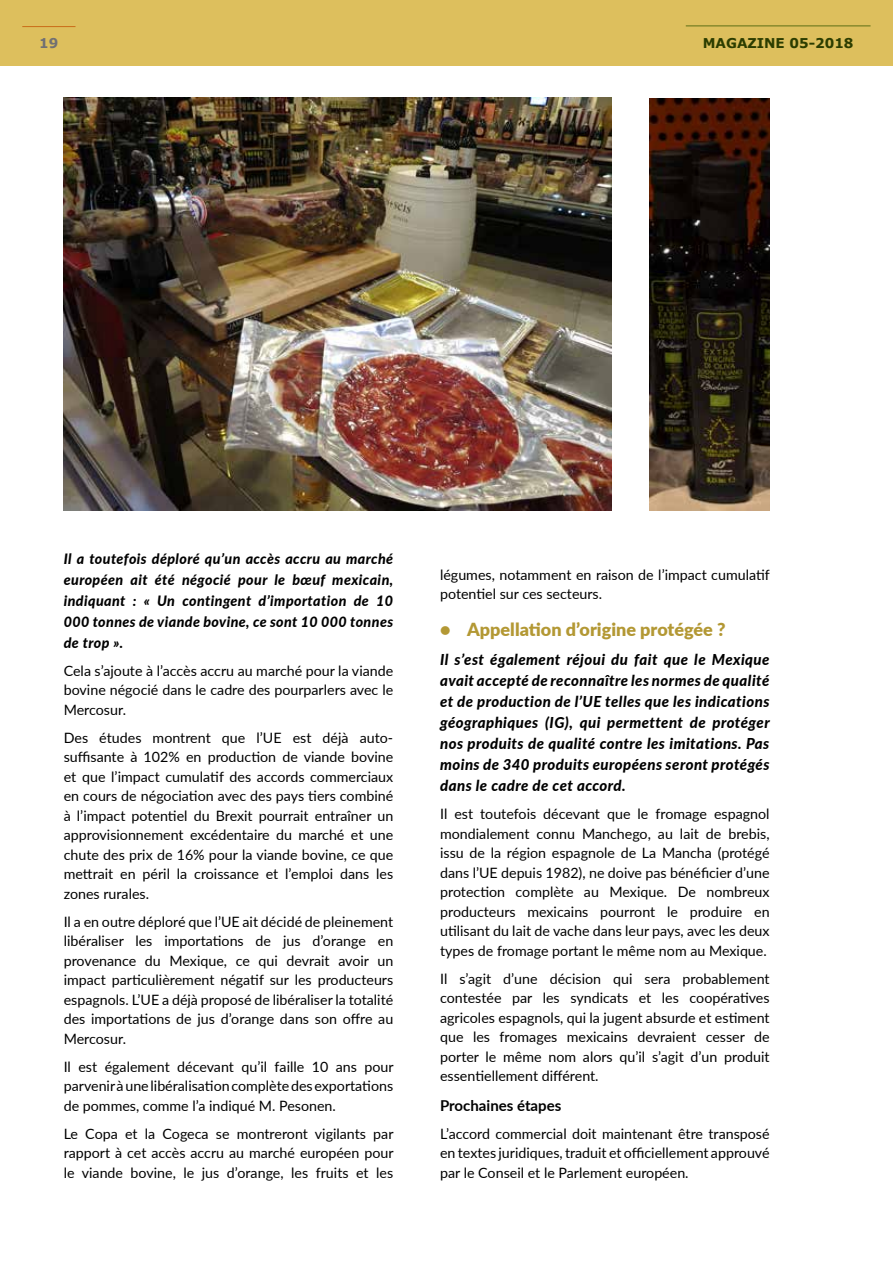
<style>
.page{position:relative;width:893px;height:1263px;background:#fff}
.page>*{position:absolute;margin:0;border:0;box-sizing:border-box;transform-origin:0 0}
.t1{font:900 18px "Lato";color:#b39834}
.t2{font:italic 800 15px/21px "Lato";letter-spacing:.03em;color:#000;text-align:justify}
.t3{font:700 15px "Lato";color:#000}
.t4{font:14.25px/19.5px "Lato";color:#000;text-align:justify}
.t5{font:italic 800 14.25px/21px "Lato";letter-spacing:.03em;color:#000;text-align:justify}
.t6{font:700 13.5px "Verdana";color:#2c3d00}
.t7{font:700 13.5px "Verdana";color:#717073}
</style>
<div class="page">
<div style="left:0;top:0;width:893px;height:66px;background:#ddbf5d"></div>
<hr style="left:686px;top:26px;width:184px;height:1px;background:#5e6f15">
<hr style="left:22px;top:26px;width:54px;height:1px;background:#ca6c18">
<img style="left:64px;top:98px;width:547px;height:412px">
<img style="left:650px;top:98px;width:120px;height:412px">
<p class="t7" style="left:39px;top:35px;width:21px">19</p>
<p class="t6" style="left:703px;top:34px;width:152px">MAGAZINE 05-2018</p>
<p class="t5" style="left:64px;top:547px;width:331px">Il a toutefois déploré qu’un accès accru au marché européen ait été négocié pour le bœuf mexicain, indiquant : « Un contingent d’importation de 10<br>000 tonnes de viande bovine, ce sont 10 000 tonnes de trop ».</p>
<p class="t4" style="left:64px;top:660px;width:331px">Cela s’ajoute à l’accès accru au marché pour la viande bovine négocié dans le cadre des pourparlers avec le Mercosur.</p>
<p class="t4" style="left:64px;top:727px;width:331px">Des études montrent que l’UE est déjà auto&shy;suffisante à 102% en production de viande bovine et que l’impact cumulatif des accords commerciaux en cours de négociation avec des pays tiers combiné à l’impact potentiel du Brexit pourrait entraîner un approvisionnement excédentaire du marché et une chute des prix de 16% pour la viande bovine, ce que mettrait en péril la croissance et l’emploi dans les zones rurales.</p>
<p class="t4" style="left:64px;top:911px;width:331px">Il a en outre déploré que l’UE ait décidé de pleinement libéraliser les importations de jus d’orange en provenance du Mexique, ce qui devrait avoir un impact particulièrement négatif sur les producteurs espagnols. L’UE a déjà proposé de libéraliser la totalité des importations de jus d’orange dans son offre au Mercosur.</p>
<p class="t4" style="left:64px;top:1056px;width:331px">Il est également décevant qu’il faille 10 ans pour parvenir à une libéralisation complète des exportations de pommes, comme l’a indiqué M. Pesonen.</p>
<p class="t4" style="left:64px;top:1123px;width:331px">Le Copa et la Cogeca se montreront vigilants par rapport à cet accès accru au marché européen pour le viande bovine, le jus d’orange, les fruits et les</p>
<p class="t4" style="left:440px;top:564px;width:331px">légumes, notamment en raison de l’impact cumulatif potentiel sur ces secteurs.</p>
<p class="t1" style="left:440px;top:616px;width:287px">• Appellation d’origine protégée ?</p>
<p class="t2" style="left:440px;top:649px;width:331px">Il s’est également réjoui du fait que le Mexique avait accepté de reconnaître les normes de qualité et de production de l’UE telles que les indications géographiques (IG), qui permettent de protéger nos produits de qualité contre les imitations. Pas moins de 340 produits européens seront protégés dans le cadre de cet accord.</p>
<p class="t4" style="left:440px;top:804px;width:331px">Il est toutefois décevant que le fromage espagnol mondialement connu Manchego, au lait de brebis, issu de la région espagnole de La Mancha (protégé dans l’UE depuis 1982), ne doive pas bénéficier d’une protection complète au Mexique. De nombreux producteurs mexicains pourront le produire en utilisant du lait de vache dans leur pays, avec les deux types de fromage portant le même nom au Mexique.</p>
<p class="t4" style="left:440px;top:968px;width:331px">Il s’agit d’une décision qui sera probablement contestée par les syndicats et les coopératives agricoles espagnols, qui la jugent absurde et estiment que les fromages mexicains devraient cesser de porter le même nom alors qu’il s’agit d’un produit essentiellement différent.</p>
<p class="t3" style="left:440px;top:1094px;width:123px">Prochaines étapes</p>
<p class="t4" style="left:440px;top:1123px;width:331px">L’accord commercial doit maintenant être transposé en textes juridiques, traduit et officiellement approuvé par le Conseil et le Parlement européen.</p>
</div>
